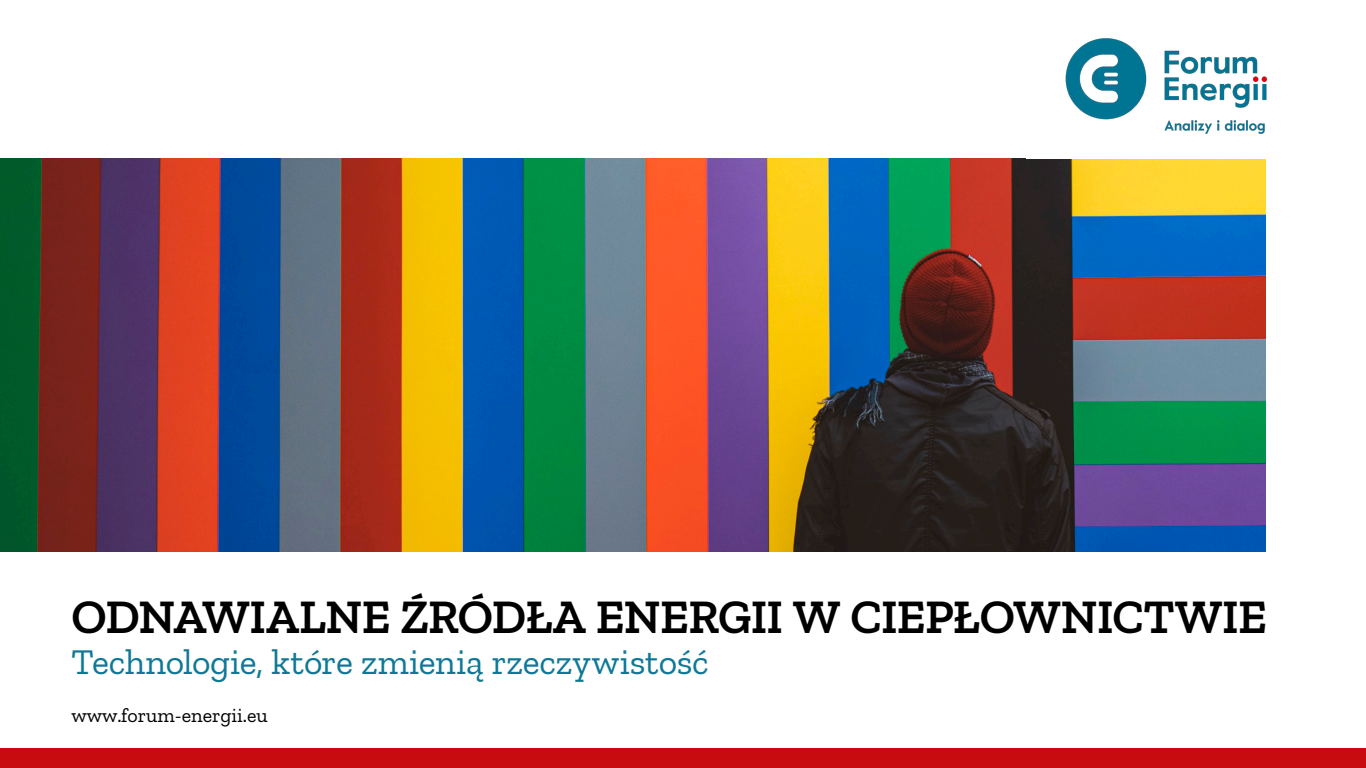
<style>
.page{position:relative;width:1366px;height:768px;background:#fff}
.page>*{position:absolute;margin:0;border:0;box-sizing:border-box;transform-origin:0 0}
.t1{font:600 49px "Zilla Slab";letter-spacing:-.015em;color:#000}
.t2{font:36px "Zilla Slab";letter-spacing:-.01em;color:#0e7896}
.t3{font:20.1px "Zilla Slab";color:#000}
</style>
<div class="page">
<img style="left:0;top:158px;width:1266px;height:394px">
<div style="left:0;top:748px;width:1366px;height:20px;background:#c80b0f"></div>
<img style="left:1026px;top:38px;width:241px;height:121px">
<p class="t1" style="left:72px;top:589px;width:1197px">ODNAWIALNE ŹRÓDŁA ENERGII W CIEPŁOWNICTWIE</p>
<p class="t2" style="left:72px;top:642px;width:639px">Technologie, które zmienią rzeczywistość</p>
<p class="t3" style="left:71px;top:704px;width:198px">www.forum-energii.eu</p>
</div>
